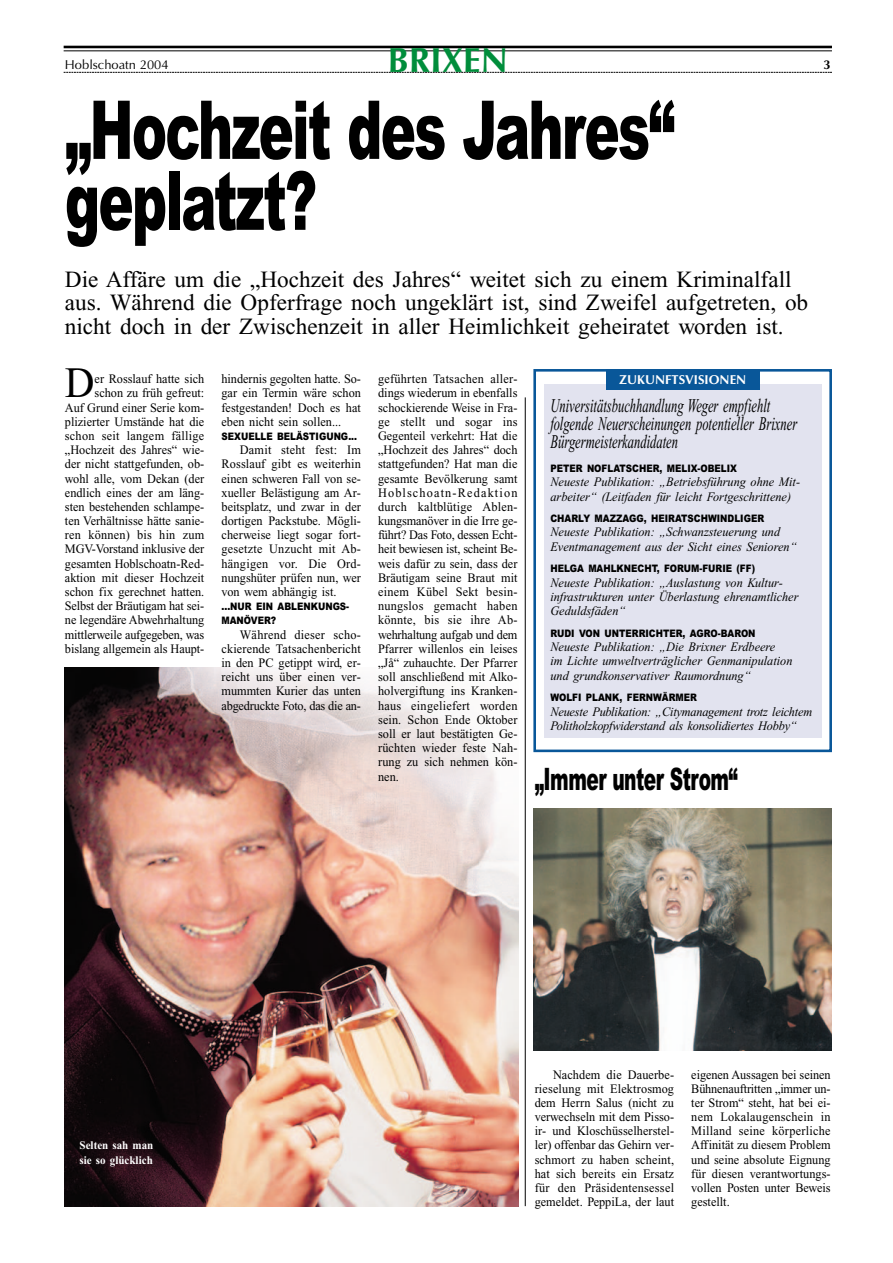
<style>
.page{position:relative;width:893px;height:1263px;background:#fff}
.page>*{position:absolute;margin:0;border:0;box-sizing:border-box;transform-origin:0 0}
.t1{font:900 81.3px/70.9px "Arial";letter-spacing:-.035em;color:#000;scale:.65 1}
.t2{font:43.35px "Times New Roman";color:#000;scale:.95 1}
.t3{font:700 34.8px "Optima";color:#008d3b}
.t4{font:900 30.9px "Arial";letter-spacing:-.025em;color:#000;scale:.6 1}
.t5{font:23.25px/23.2px "Times New Roman";color:#000}
.t6{font:italic 19.35px/18px "Times New Roman";color:#000;scale:.65 1}
.t7{font:12.9px/14.2px "Times New Roman";color:#000;text-align:justify;scale:.95 1}
.t8{font:italic 12.9px/14.4px "Times New Roman";color:#000;scale:.95 1}
.t9{font:700 12.9px "Optima";color:#fff}
.t10{font:12.9px "Optima";color:#000}
.t11{font:700 12.9px "Optima";color:#000}
.t12{font:700 11.55px/14.2px "Times New Roman";color:#fff;scale:.95 1}
.t13{font:900 10.35px/14.2px "Arial";color:#000;scale:.85 1}
</style>
<div class="page">
<hr style="left:64px;top:46px;width:768px;height:2px;background:#000">
<hr style="left:64px;top:51px;width:768px;height:1px;background:#000">
<svg style="left:64px;top:72px;width:768px;height:1px"></svg>
<hr style="left:525px;top:397px;width:1px;height:809px;background:#000">
<img style="left:64px;top:667px;width:455px;height:539px">
<div style="left:533px;top:369px;width:299px;height:383px;border:3px solid #095799"></div>
<div style="left:544px;top:384px;width:277px;height:354px;background:#e2e3ef"></div>
<div style="left:606px;top:369px;width:153px;height:21px;background:#095799"></div>
<img style="left:533px;top:809px;width:299px;height:241px">
<p class="t10" style="left:65px;top:59px;width:105px">Hoblschoatn 2004</p>
<h3 class="t3" style="left:388px;top:45px;width:121px">BRIXEN</h3>
<h1 class="t1" style="left:65px;top:103px;width:939px">„Hochzeit des Jahres“ geplatzt?</h1>
<h3 class="t5" style="left:65px;top:270px;width:744px">Die Affäre um die „Hochzeit des Jahres“ weitet sich zu einem Kriminalfall aus. Während die Opferfrage noch ungeklärt ist, sind Zweifel aufgetreten, ob nicht doch in der Zwischenzeit in aller Heimlichkeit geheiratet worden ist.</h3>
<h2 class="t2" style="left:65px;top:367px;width:33px">D</h2>
<p class="t7" style="left:65px;top:373px;width:148px;text-align:right">er Rosslauf hatte sich schon zu früh gefreut:<br>Auf Grund einer Serie kom&shy;plizierter Umstände hat die schon seit langem fällige „Hochzeit des Jahres“ wie&shy;der nicht stattgefunden, ob&shy;wohl alle, vom Dekan (der endlich eines der am läng&shy;sten bestehenden schlampe&shy;ten Verhältnisse hätte sanie&shy;ren können) bis hin zum<br>MGV-Vorstand inklusive der gesamten Hoblschoatn-Red&shy;aktion mit dieser Hochzeit schon fix gerechnet hatten.<br>Selbst der Bräutigam hat sei&shy;ne legendäre Abwehrhaltung mittlerweile aufgegeben, was bislang allgemein als Haupt-</p>
<p class="t7" style="left:221px;top:373px;width:148px">hindernis gegolten hatte. So&shy;gar ein Termin wäre schon festgestanden! Doch es hat eben nicht sein sollen...</p>
<p class="t13" style="left:221px;top:430px;width:161px">SEXUELLE BELÄSTIGUNG...</p>
<p class="t7" style="left:221px;top:444px;width:148px;text-indent:18px">Damit steht fest: Im Rosslauf gibt es weiterhin einen schweren Fall von se&shy;xueller Belästigung am Ar&shy;beitsplatz, und zwar in der dortigen Packstube. Mögli&shy;cherweise liegt sogar fort&shy;gesetzte Unzucht mit Ab&shy;hängigen vor. Die Ord&shy;nungshüter prüfen nun, wer von wem abhängig ist.</p>
<p class="t13" style="left:221px;top:601px;width:152px">...NUR EIN ABLENKUNGS-<br>MANÖVER?</p>
<p class="t7" style="left:221px;top:628px;width:148px;text-indent:18px">Während dieser scho&shy;ckierende Tatsachenbericht in den PC getippt wird, er&shy;reicht uns über einen ver&shy;mummten Kurier das unten abgedruckte Foto, das die an-</p>
<p class="t7" style="left:378px;top:373px;width:148px">geführten Tatsachen aller&shy;dings wiederum in ebenfalls schockierende Weise in Fra&shy;ge stellt und sogar ins Gegenteil verkehrt: Hat die „Hochzeit des Jahres“ doch stattgefunden? Hat man die gesamte Bevölkerung samt Hoblschoatn-Redaktion durch kaltblütige Ablen&shy;kungsmanöver in die Irre ge&shy;führt? Das Foto, dessen Echt&shy;heit bewiesen ist, scheint Be&shy;weis dafür zu sein, dass der Bräutigam seine Braut mit einem Kübel Sekt besin&shy;nungslos gemacht haben könnte, bis sie ihre Ab&shy;wehrhaltung aufgab und dem Pfarrer willenlos ein leises „Jå“ zuhauchte. Der Pfarrer soll anschließend mit Alko&shy;holvergiftung ins Kranken&shy;haus eingeliefert worden sein. Schon Ende Oktober soll er laut bestätigten Ge&shy;rüchten wieder feste Nah&shy;rung zu sich nehmen kön&shy;nen.</p>
<p class="t9" style="left:619px;top:374px;width:128px">ZUKUNFTSVISIONEN</p>
<h3 class="t6" style="left:550px;top:398px;width:381px">Universitätsbuchhandlung Weger empfiehlt folgende Neuerscheinungen potentieller Brixner<br>Bürgermeisterkandidaten</h3>
<p class="t13" style="left:550px;top:462px;width:221px">PETER NOFLATSCHER, MELIX-OBELIX</p>
<p class="t8" style="left:550px;top:476px;width:264px">Neueste Publikation: „Betriebsführung ohne Mit&shy;arbeiter“ (Leitfaden für leicht Fortgeschrittene)</p>
<p class="t13" style="left:550px;top:512px;width:253px">CHARLY MAZZAGG, HEIRATSCHWINDLIGER</p>
<p class="t8" style="left:550px;top:526px;width:260px">Neueste Publikation: „Schwanzsteuerung und<br>Eventmanagement aus der Sicht eines Senioren“</p>
<p class="t13" style="left:550px;top:562px;width:242px">HELGA MAHLKNECHT, FORUM-FURIE (FF)</p>
<p class="t8" style="left:550px;top:576px;width:262px">Neueste Publikation: „Auslastung von Kultur&shy;infrastrukturen unter Überlastung ehrenamtlicher<br>Geduldsfäden“</p>
<p class="t13" style="left:550px;top:627px;width:243px">RUDI VON UNTERRICHTER, AGRO-BARON</p>
<p class="t8" style="left:550px;top:641px;width:256px">Neueste Publikation: „Die Brixner Erdbeere<br>im Lichte umweltverträglicher Genmanipulation und grundkonservativer Raumordnung“</p>
<p class="t13" style="left:550px;top:691px;width:174px">WOLFI PLANK, FERNWÄRMER</p>
<p class="t8" style="left:550px;top:705px;width:277px">Neueste Publikation: „Citymanagement trotz leichtem<br>Politholzkopfwiderstand als konsolidiertes Hobby“</p>
<h3 class="t4" style="left:534px;top:768px;width:340px">„Immer unter Strom“</h3>
<p class="t11" style="left:823px;top:59px;width:9px">3</p>
<p class="t12" style="left:80px;top:1140px;width:79px">Selten sah man sie so glücklich</p>
<p class="t7" style="left:534px;top:1068px;width:148px;text-indent:18px">Nachdem die Dauerbe&shy;rieselung mit Elektrosmog dem Herrn Salus (nicht zu verwechseln mit dem Pisso&shy;ir- und Kloschüsselherstel&shy;ler) offenbar das Gehirn ver&shy;schmort zu haben scheint, hat sich bereits ein Ersatz für den Präsidentensessel gemeldet. PeppiLa, der laut</p>
<p class="t7" style="left:691px;top:1068px;width:148px">eigenen Aussagen bei seinen Bühnenauftritten „immer un&shy;ter Strom“ steht, hat bei ei&shy;nem Lokalaugenschein in Milland seine körperliche Affinität zu diesem Problem und seine absolute Eignung für diesen verantwortungs&shy;vollen Posten unter Beweis gestellt.</p>
</div>
